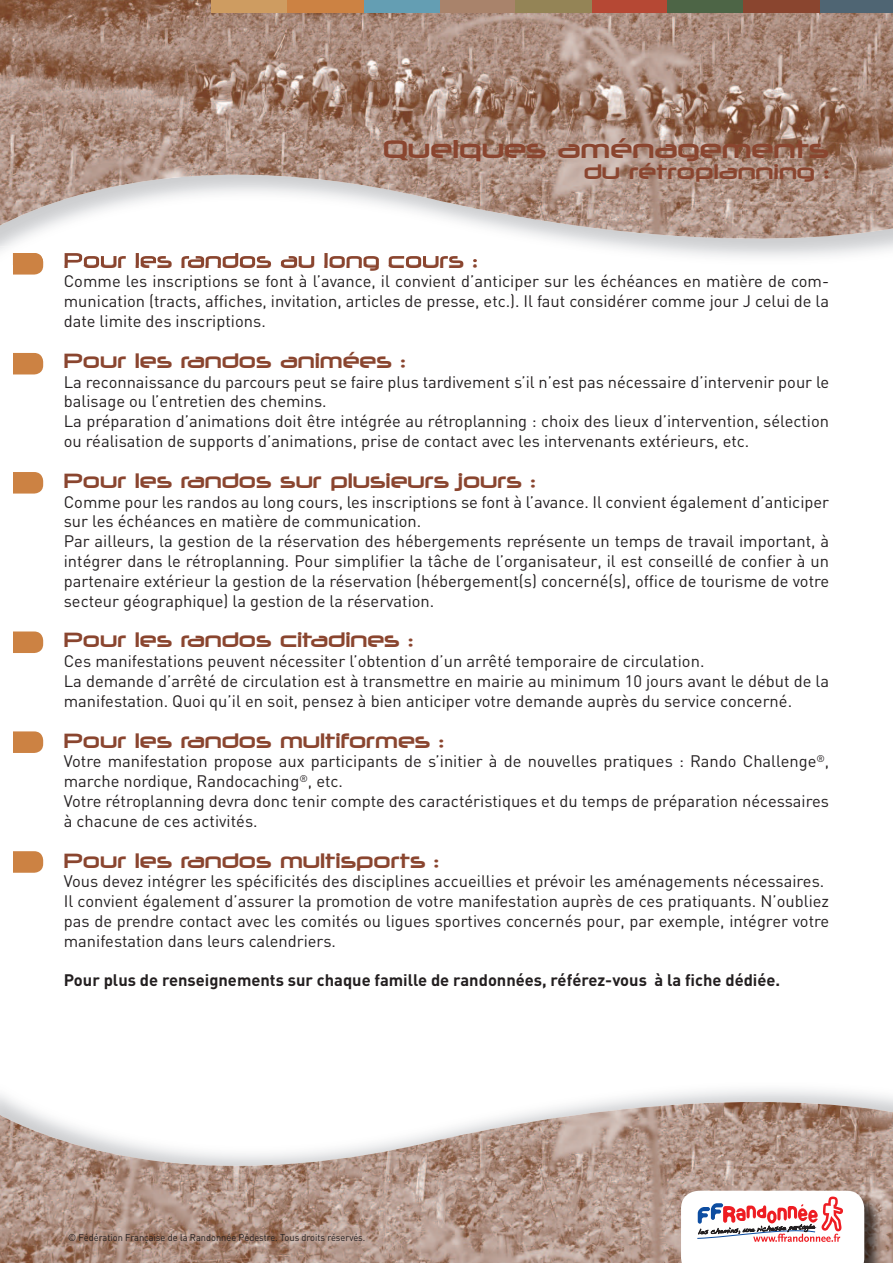
<style>
.page{position:relative;width:893px;height:1263px;background:#fff}
.page>*{position:absolute;margin:0;border:0;box-sizing:border-box;transform-origin:0 0}
.t1{font:24px "Neuropolitical";color:#8a452f;scale:1.06 1}
.t2{font:19.5px "Neuropolitical";color:#8a452f}
.t3{font:19.5px "Neuropolitical";color:#8a452f;scale:1.06 1}
.t4{font:16.5px/19.8px "DIN";color:#231f20}
.t5{font:700 16.5px "DIN";color:#231f20}
.t6{font:9.75px "DIN";color:#231f20;scale:.95 1}
</style>
<div class="page">
<img style="left:0;top:1102px;width:893px;height:161px">
<svg style="left:13px;top:265px;width:30px;height:10px"></svg>
<svg style="left:13px;top:472px;width:30px;height:21px"></svg>
<svg style="left:13px;top:631px;width:30px;height:22px"></svg>
<svg style="left:13px;top:731px;width:30px;height:22px"></svg>
<svg style="left:13px;top:851px;width:30px;height:22px"></svg>
<svg style="left:13px;top:353px;width:30px;height:21px"></svg>
<img style="left:864px;top:1193px;width:19px;height:70px">
<svg style="left:681px;top:1191px;width:183px;height:72px"></svg>
<img style="left:65px;top:253px;width:412px;height:12px">
<img style="left:13px;top:253px;width:30px;height:12px">
<img style="left:0;top:247px;width:13px;height:18px">
<img style="left:0;top:0;width:893px;height:239px">
<div style="left:212px;top:0;width:76px;height:13px;background:#ce9c61"></div>
<div style="left:440px;top:0;width:76px;height:13px;background:#a9836b"></div>
<div style="left:592px;top:0;width:76px;height:13px;background:#b64834"></div>
<div style="left:668px;top:0;width:76px;height:13px;background:#4d6546"></div>
<div style="left:364px;top:0;width:76px;height:13px;background:#649eb3"></div>
<div style="left:820px;top:0;width:73px;height:13px;background:#4f6573"></div>
<div style="left:288px;top:0;width:76px;height:13px;background:#cc8243"></div>
<div style="left:744px;top:0;width:76px;height:13px;background:#8a452f"></div>
<div style="left:516px;top:0;width:76px;height:13px;background:#948456"></div>
<h1 class="t1" style="left:383px;top:134px;width:423px">Quelques aménagements</h1>
<p class="t3" style="left:584px;top:159px;width:233px">du rétroplanning :</p>
<p class="t2" style="left:64px;top:248px;width:415px">Pour les randos au long cours :</p>
<p class="t4" style="left:64px;top:271px;width:767px;text-align:justify">Comme les inscriptions se font à l’avance, il convient d’anticiper sur les échéances en matière de com&shy;munication (tracts, affiches, invitation, articles de presse, etc.). Il faut considérer comme jour J celui de la date limite des inscriptions.</p>
<p class="t2" style="left:64px;top:348px;width:343px">Pour les randos animées :</p>
<p class="t4" style="left:64px;top:371px;width:767px">La reconnaissance du parcours peut se faire plus tardivement s’il n’est pas nécessaire d’intervenir pour le balisage ou l’entretien des chemins.<br>La préparation d’animations doit être intégrée au rétroplanning : choix des lieux d’intervention, sélection ou réalisation de supports d’animations, prise de contact avec les intervenants extérieurs, etc.</p>
<p class="t2" style="left:64px;top:468px;width:473px">Pour les randos sur plusieurs jours :</p>
<p class="t4" style="left:64px;top:491px;width:767px">Comme pour les randos au long cours, les inscriptions se font à l’avance. Il convient également d’anticiper sur les échéances en matière de communication.<br>Par ailleurs, la gestion de la réservation des hébergements représente un temps de travail important, à intégrer dans le rétroplanning. Pour simplifier la tâche de l’organisateur, il est conseillé de confier à un partenaire extérieur la gestion de la réservation (hébergement(s) concerné(s), office de tourisme de votre secteur géographique) la gestion de la réservation.</p>
<p class="t2" style="left:64px;top:628px;width:351px">Pour les randos citadines :</p>
<p class="t4" style="left:64px;top:651px;width:767px">Ces manifestations peuvent nécessiter l’obtention d’un arrêté temporaire de circulation.<br>La demande d’arrêté de circulation est à transmettre en mairie au minimum 10 jours avant le début de la manifestation. Quoi qu’il en soit, pensez à bien anticiper votre demande auprès du service concerné.</p>
<p class="t2" style="left:64px;top:728px;width:382px">Pour les randos multiformes :</p>
<p class="t4" style="left:64px;top:751px;width:767px">Votre manifestation propose aux participants de s’initier à de nouvelles pratiques : Rando Challenge<sup>®</sup>, marche nordique, Randocaching<sup>®</sup>, etc.<br>Votre rétroplanning devra donc tenir compte des caractéristiques et du temps de préparation nécessaires à chacune de ces activités.</p>
<p class="t2" style="left:64px;top:848px;width:377px">Pour les randos multisports :</p>
<p class="t4" style="left:64px;top:871px;width:767px">Vous devez intégrer les spécificités des disciplines accueillies et prévoir les aménagements nécessaires.<br>Il convient également d’assurer la promotion de votre manifestation auprès de ces pratiquants. N’oubliez pas de prendre contact avec les comités ou ligues sportives concernés pour, par exemple, intégrer votre manifestation dans leurs calendriers.</p>
<p class="t5" style="left:64px;top:970px;width:718px">Pour plus de renseignements sur chaque famille de randonnées, référez-vous à la fiche dédiée.</p>
<p class="t6" style="left:68px;top:1231px;width:314px">© Fédération Française de la Randonnée Pédestre. Tous droits réservés.</p>
</div>
